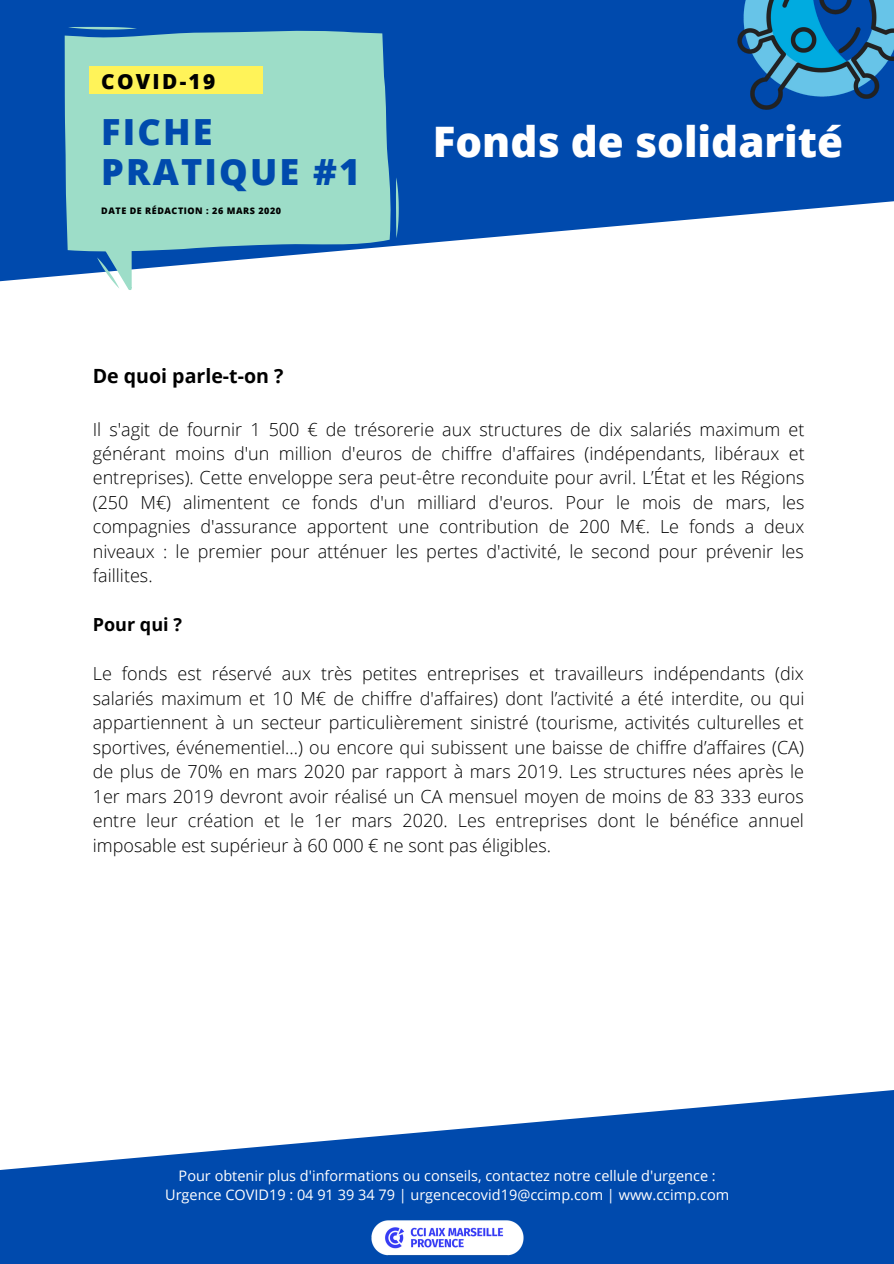
<style>
.page{position:relative;width:894px;height:1264px;background:#fff}
.page>*{position:absolute;margin:0;border:0;box-sizing:border-box;transform-origin:0 0}
.t1{font:800 42px "Open Sans";color:#fff}
.t2{font:800 36px/39.8px "Open Sans";letter-spacing:.06em;color:#004aad}
.t3{font:800 20.85px "Open Sans";letter-spacing:.11em;color:#000}
.t4{font:700 19.5px "Open Sans";color:#000}
.t5{font:300 18px/24.5px "Open Sans";color:#000;text-align:justify}
.t6{font:700 18px "Open Sans";color:#000}
.t7{font:14.55px/19.2px "Open Sans";color:#fff;text-align:center}
.t8{font:800 9px "Open Sans";letter-spacing:.06em;color:#000}
</style>
<div class="page">
<svg style="left:0;top:0;width:893px;height:281px;fill:#004aad"></svg>
<svg style="left:0;top:1090px;width:893px;height:173px;fill:#004aad"></svg>
<svg style="left:65px;top:29px;width:326px;height:224px;background:#93d3c6"></svg>
<svg style="left:94px;top:231px;width:38px;height:59px"></svg>
<svg style="left:68px;top:27px;width:69px;height:3px"></svg>
<svg style="left:396px;top:177px;width:2px;height:61px"></svg>
<div style="left:89px;top:66px;width:174px;height:28px;background:#fff359"></div>
<img style="left:720px;top:0;width:173px;height:116px">
<img style="left:354px;top:1209px;width:186px;height:54px">
<p class="t3" style="left:101px;top:66px;width:115px">COVID-19</p>
<h2 class="t2" style="left:101px;top:111px;width:260px">FICHE<br>PRATIQUE #1</h2>
<p class="t8" style="left:101px;top:205px;width:181px">DATE DE RÉDACTION : 26 MARS 2020</p>
<h1 class="t1" style="left:432px;top:112px;width:412px">Fonds de solidarité</h1>
<p class="t4" style="left:93px;top:362px;width:192px">De quoi parle-t-on ?</p>
<p class="t5" style="left:93px;top:416px;width:713px">Il s'agit de fournir 1 500 € de trésorerie aux structures de dix salariés maximum et générant moins d'un million d'euros de chiffre d'affaires (indépendants, libéraux et entreprises). Cette enveloppe sera peut-être reconduite pour avril. L’État et les Régions (250 M€) alimentent ce fonds d'un milliard d'euros. Pour le mois de mars, les compagnies d'assurance apportent une contribution de 200 M€. Le fonds a deux niveaux : le premier pour atténuer les pertes d'activité, le second pour prévenir les faillites.</p>
<p class="t6" style="left:93px;top:612px;width:91px">Pour qui ?</p>
<p class="t5" style="left:93px;top:661px;width:713px">Le fonds est réservé aux très petites entreprises et travailleurs indépendants (dix salariés maximum et 10 M€ de chiffre d'affaires) dont l’activité a été interdite, ou qui appartiennent à un secteur particulièrement sinistré (tourisme, activités culturelles et sportives, événementiel...) ou encore qui subissent une baisse de chiffre d’affaires (CA) de plus de 70% en mars 2020 par rapport à mars 2019. Les structures nées après le 1er mars 2019 devront avoir réalisé un CA mensuel moyen de moins de 83 333 euros entre leur création et le 1er mars 2020. Les entreprises dont le bénéfice annuel imposable est supérieur à 60 000 € ne sont pas éligibles.</p>
<p class="t7" style="left:165px;top:1165px;width:565px">Pour obtenir plus d'informations ou conseils, contactez notre cellule d'urgence :<br>Urgence COVID19 : 04 91 39 34 79 | urgencecovid19@ccimp.com | www.ccimp.com</p>
</div>
